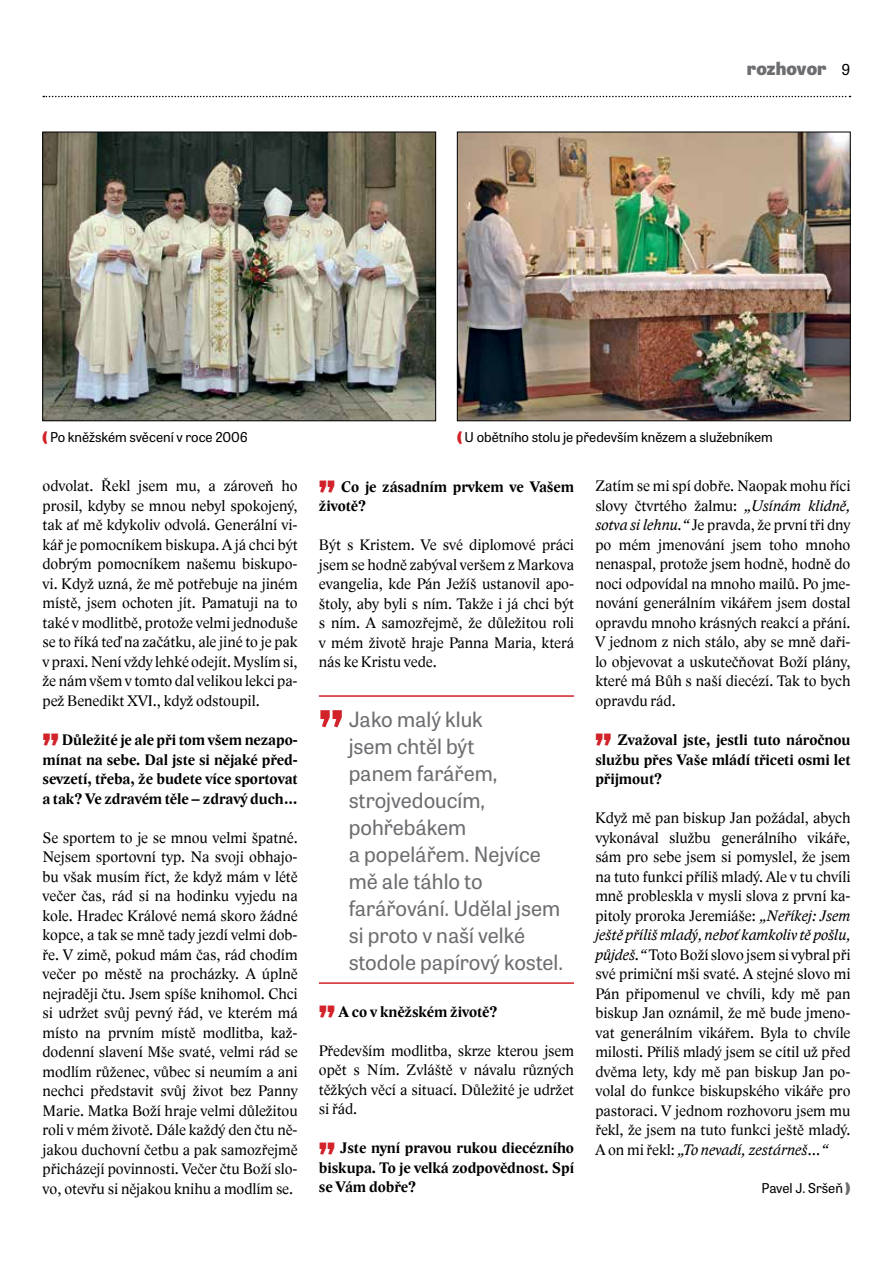
<style>
.page{position:relative;width:893px;height:1263px;background:#fff}
.page>*{position:absolute;margin:0;border:0;box-sizing:border-box;transform-origin:0 0}
.t1{font:800 54px "Tablet Gothic";color:#d2232a}
.t2{font:800 36px "Tablet Gothic";color:#d2232a}
.t3{font:21px/27px "Tablet Gothic";color:#6d6e71}
.t4{font:800 18px "Tablet Gothic";color:#6d6e71}
.t5{font:15.75px/19.5px "Lido STFCE";color:#000;text-align:justify}
.t6{font:700 15.75px/19.5px "Lido STFCE";color:#000;text-align:justify}
.t7{font:13.5px "Tablet Gothic";color:#000}
.s1{font-weight:400;font-size:15px;color:#000}
.s2{font-weight:800;color:#d2232a}
.s3{font-style:italic}
.s4{font-weight:800;color:#6d6e71}
</style>
<div class="page">
<svg style="left:43px;top:96px;width:807px;height:1px"></svg>
<img style="left:459px;top:134px;width:389px;height:285px">
<div style="left:457px;top:132px;width:393px;height:289px;border:1px solid #000"></div>
<hr style="left:319px;top:695px;width:255px;height:2px;background:#d2232a">
<hr style="left:319px;top:982px;width:255px;height:2px;background:#d2232a">
<img style="left:45px;top:134px;width:389px;height:285px">
<div style="left:43px;top:132px;width:393px;height:289px;border:1px solid #000"></div>
<p class="t4" style="left:747px;top:55px;width:105px">rozhovor <span class="s1">9</span></p>
<p class="t7" style="left:43px;top:427px;width:207px"><span class="s2">(</span> Po kněžském svěcení v roce 2006</p>
<p class="t7" style="left:457px;top:427px;width:317px"><span class="s2">(</span> U obětního stolu je především knězem a služebníkem</p>
<p class="t5" style="left:43px;top:477px;width:257px">odvolat. Řekl jsem mu, a zároveň ho prosil, kdyby se mnou nebyl spokojený, tak ať mě kdykoliv odvolá. Generální vi&shy;kář je pomocníkem biskupa. A já chci být dobrým pomocníkem našemu biskupo&shy;vi. Když uzná, že mě potřebuje na jiném místě, jsem ochoten jít. Pamatuji na to také v modlitbě, protože velmi jednoduše se to říká teď na začátku, ale jiné to je pak v praxi. Není vždy lehké odejít. Myslím si, že nám všem v tomto dal velikou lekci pa&shy;pež Benedikt XVI., když odstoupil.</p>
<h2 class="t2" style="left:43px;top:700px;width:18px">„</h2>
<p class="t5" style="left:595px;top:477px;width:257px">Zatím se mi spí dobře. Naopak mohu říci slovy čtvrtého žalmu: <span class="s3">„Usínám klidně, sotva si lehnu.“</span> Je pravda, že první tři dny po mém jmenování jsem toho mnoho nenaspal, protože jsem hodně, hodně do noci odpovídal na mnoho mailů. Po jme&shy;nování generálním vikářem jsem dostal opravdu mnoho krásných reakcí a přání.<br>V jednom z nich stálo, aby se mně daři&shy;lo objevovat a uskutečňovat Boží plány, které má Bůh s naší diecézí. Tak to bych opravdu rád.</p>
<h2 class="t2" style="left:595px;top:700px;width:18px">„</h2>
<p class="t6" style="left:319px;top:477px;width:257px;text-indent:22px">Co je zásadním prvkem ve Vašem životě?</p>
<p class="t5" style="left:319px;top:535px;width:257px">Být s Kristem. Ve své diplomové práci jsem se hodně zabýval veršem z Markova evangelia, kde Pán Ježíš ustanovil apo&shy;štoly, aby byli s ním. Takže i já chci být s ním. A samozřejmě, že důležitou roli v mém životě hraje Panna Maria, která nás ke Kristu vede.</p>
<h2 class="t2" style="left:319px;top:446px;width:18px">„</h2>
<h1 class="t1" style="left:319px;top:660px;width:26px">„</h1>
<h3 class="t3" style="left:349px;top:704px;width:216px">Jako malý kluk<br>jsem chtěl být<br>panem farářem, strojvedoucím, pohřebákem<br>a popelářem. Nejvíce mě ale táhlo to farářování. Udělal jsem si proto v naší velké stodole papírový kostel.</h3>
<h2 class="t2" style="left:319px;top:971px;width:18px">„</h2>
<p class="t6" style="left:338px;top:1002px;width:161px">A co v kněžském životě?</p>
<p class="t5" style="left:319px;top:1041px;width:257px">Především modlitba, skrze kterou jsem opět s Ním. Zvláště v návalu různých těžkých věcí a situací. Důležité je udržet si řád.</p>
<h2 class="t2" style="left:319px;top:1108px;width:18px">„</h2>
<p class="t6" style="left:43px;top:730px;width:257px;text-indent:19px">Důležité je ale při tom všem nezapo&shy;mínat na sebe. Dal jste si nějaké před&shy;sevzetí, třeba, že budete více sportovat a tak? Ve zdravém těle – zdravý duch…</p>
<p class="t5" style="left:43px;top:828px;width:257px">Se sportem to je se mnou velmi špatné.<br>Nejsem sportovní typ. Na svoji obhajo&shy;bu však musím říct, že když mám v létě večer čas, rád si na hodinku vyjedu na kole. Hradec Králové nemá skoro žádné kopce, a tak se mně tady jezdí velmi dob&shy;ře. V zimě, pokud mám čas, rád chodím večer po městě na procházky. A úplně nejraději čtu. Jsem spíše knihomol. Chci si udržet svůj pevný řád, ve kterém má místo na prvním místě modlitba, kaž&shy;dodenní slavení Mše svaté, velmi rád se modlím růženec, vůbec si neumím a ani nechci představit svůj život bez Panny Marie. Matka Boží hraje velmi důležitou roli v mém životě. Dále každý den čtu ně&shy;jakou duchovní četbu a pak samozřejmě přicházejí povinnosti. Večer čtu Boží slo&shy;vo, otevřu si nějakou knihu a modlím se.</p>
<p class="t6" style="left:595px;top:730px;width:257px;text-indent:22px">Zvažoval jste, jestli tuto náročnou službu přes Vaše mládí třiceti osmi let přijmout?</p>
<p class="t5" style="left:595px;top:808px;width:257px">Když mě pan biskup Jan požádal, abych vykonával službu generálního vikáře, sám pro sebe jsem si pomyslel, že jsem na tuto funkci příliš mladý. Ale v tu chvíli mně probleskla v mysli slova z první ka&shy;pitoly proroka Jeremiáše: <span class="s3">„Neříkej: Jsem ještě příliš mladý, neboť kamkoliv tě pošlu, půjdeš.“</span> Toto Boží slovo jsem si vybral při své primiční mši svaté. A stejné slovo mi Pán připomenul ve chvíli, kdy mě pan biskup Jan oznámil, že mě bude jmeno&shy;vat generálním vikářem. Byla to chvíle milosti. Příliš mladý jsem se cítil už před dvěma lety, kdy mě pan biskup Jan po&shy;volal do funkce biskupského vikáře pro pastoraci. V jednom rozhovoru jsem mu řekl, že jsem na tuto funkci ještě mladý.<br>A on mi řekl: <span class="s3">„To nevadí, zestárneš…“</span></p>
<p class="t7" style="left:762px;top:1178px;width:90px">Pavel J. Sršeň <span class="s4">)</span></p>
<p class="t6" style="left:319px;top:1138px;width:257px;text-indent:21px">Jste nyní pravou rukou diecézního biskupa. To je velká zodpovědnost. Spí se Vám dobře?</p>
</div>
